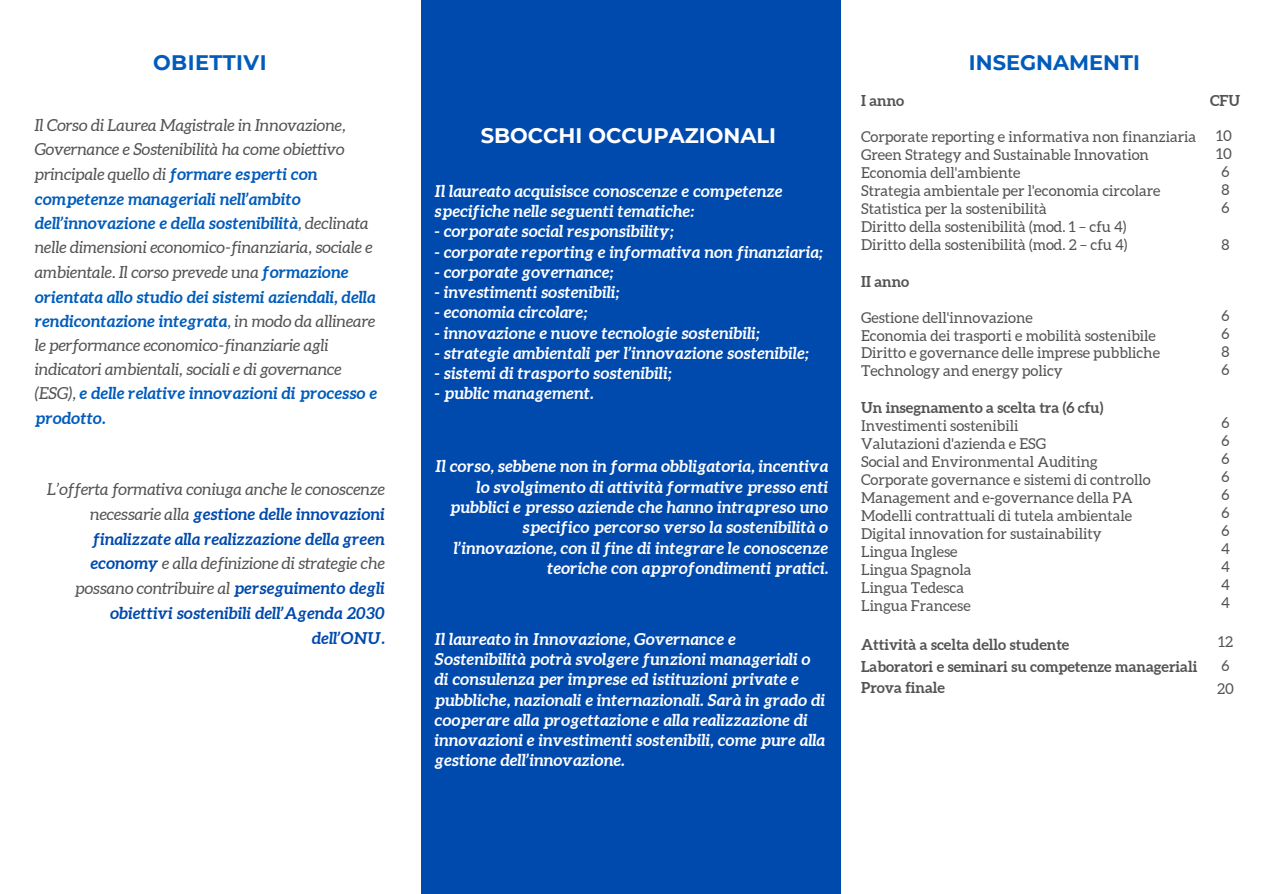
<style>
.page{position:relative;width:1263px;height:894px;background:#fff}
.page>*{position:absolute;margin:0;border:0;box-sizing:border-box;transform-origin:0 0}
.t1{font:700 21px "Montserrat";color:#fff}
.t2{font:700 21px "Montserrat";color:#005cbc}
.t3{font:700 21px "Montserrat";letter-spacing:.02em;color:#005cbc}
.t4{font:italic 700 16.5px/20.2px "Aleo";color:#fff}
.t5{font:italic 16.5px/24.3px "Aleo";color:#545253}
.t6{font:italic 700 16.5px/24.8px "Aleo";color:#004aad;text-align:right}
.t7{font:15px/18px "Aleo";color:#545253}
.t8{font:700 15px "Aleo";color:#545253}
.s1{font-weight:700;color:#005cbc}
.s2{font-weight:400;color:#545253}
</style>
<div class="page">
<div style="left:421px;top:0;width:420px;height:893px;background:#004aad"></div>
<p class="t3" style="left:153px;top:50px;width:115px">OBIETTIVI</p>
<p class="t5" style="left:35px;top:113px;width:344px">Il Corso di Laurea Magistrale in Innovazione, Governance e Sostenibilità ha come obiettivo principale quello di <span class="s1">formare esperti con competenze manageriali nell’ambito dell’innovazione e della sostenibilità</span>, declinata nelle dimensioni economico-finanziaria, sociale e ambientale. Il corso prevede una <span class="s1">formazione orientata allo studio dei sistemi aziendali, della rendicontazione integrata</span>, in modo da allineare le performance economico-finanziarie agli indicatori ambientali, sociali e di governance (ESG), <span class="s1">e delle relative innovazioni di processo e prodotto.</span></p>
<p class="t6" style="left:47px;top:476px;width:339px"><span class="s2">L’offerta formativa coniuga anche le conoscenze necessarie alla</span> gestione delle innovazioni finalizzate alla realizzazione della green economy <span class="s2">e alla definizione di strategie che possano contribuire al</span> perseguimento degli obiettivi sostenibili dell’Agenda 2030 dell’ONU.</p>
<p class="t1" style="left:481px;top:123px;width:297px">SBOCCHI OCCUPAZIONALI</p>
<p class="t4" style="left:434px;top:180px;width:349px">Il laureato acquisisce conoscenze e competenze specifiche nelle seguenti tematiche:</p>
<p class="t4" style="left:434px;top:221px;width:241px">- corporate social responsibility;</p>
<p class="t4" style="left:434px;top:241px;width:390px">- corporate reporting e informativa non finanziaria;</p>
<p class="t4" style="left:434px;top:261px;width:181px">- corporate governance;</p>
<p class="t4" style="left:434px;top:282px;width:187px">- investimenti sostenibili;</p>
<p class="t4" style="left:434px;top:302px;width:155px">- economia circolare;</p>
<p class="t4" style="left:434px;top:322px;width:327px">- innovazione e nuove tecnologie sostenibili;</p>
<p class="t4" style="left:434px;top:342px;width:376px">- strategie ambientali per l’innovazione sostenibile;</p>
<p class="t4" style="left:434px;top:363px;width:239px">- sistemi di trasporto sostenibili;</p>
<p class="t4" style="left:434px;top:383px;width:160px">- public management.</p>
<p class="t4" style="left:435px;top:456px;width:395px;text-align:right">Il corso, sebbene non in forma obbligatoria, incentiva lo svolgimento di attività formative presso enti pubblici e presso aziende che hanno intrapreso uno specifico percorso verso la sostenibilità o l’innovazione, con il fine di integrare le conoscenze teoriche con approfondimenti pratici.</p>
<p class="t4" style="left:434px;top:628px;width:392px">Il laureato in Innovazione, Governance e Sostenibilità potrà svolgere funzioni manageriali o di consulenza per imprese ed istituzioni private e pubbliche, nazionali e internazionali. Sarà in grado di cooperare alla progettazione e alla realizzazione di innovazioni e investimenti sostenibili, come pure alla gestione dell’innovazione.</p>
<p class="t2" style="left:969px;top:50px;width:172px">INSEGNAMENTI</p>
<p class="t8" style="left:861px;top:92px;width:45px">I anno</p>
<p class="t8" style="left:1210px;top:92px;width:32px">CFU</p>
<p class="t7" style="left:861px;top:127px;width:336px">Corporate reporting e informativa non finanziaria<br>Green Strategy and Sustainable Innovation</p>
<p class="t7" style="left:861px;top:163px;width:161px">Economia dell'ambiente</p>
<p class="t7" style="left:861px;top:181px;width:301px">Strategia ambientale per l'economia circolare</p>
<p class="t7" style="left:861px;top:199px;width:187px">Statistica per la sostenibilità</p>
<p class="t7" style="left:861px;top:217px;width:267px">Diritto della sostenibilità (mod. 1 – cfu 4)</p>
<p class="t7" style="left:861px;top:235px;width:268px">Diritto della sostenibilità (mod. 2 – cfu 4)</p>
<p class="t8" style="left:861px;top:272px;width:50px">II anno</p>
<p class="t7" style="left:861px;top:308px;width:173px">Gestione dell'innovazione</p>
<p class="t7" style="left:861px;top:326px;width:296px">Economia dei trasporti e mobilità sostenibile</p>
<p class="t7" style="left:861px;top:344px;width:300px">Diritto e governance delle imprese pubbliche</p>
<p class="t7" style="left:861px;top:362px;width:203px">Technology and energy policy</p>
<p class="t8" style="left:861px;top:399px;width:244px">Un insegnamento a scelta tra (6 cfu)</p>
<p class="t7" style="left:861px;top:417px;width:159px">Investimenti sostenibili</p>
<p class="t7" style="left:861px;top:435px;width:186px">Valutazioni d'azienda e ESG</p>
<p class="t7" style="left:861px;top:453px;width:238px">Social and Environmental Auditing</p>
<p class="t7" style="left:861px;top:470px;width:291px">Corporate governance e sistemi di controllo</p>
<p class="t7" style="left:861px;top:488px;width:273px">Management and e-governance della PA</p>
<p class="t7" style="left:861px;top:506px;width:273px">Modelli contrattuali di tutela ambientale</p>
<p class="t7" style="left:861px;top:524px;width:242px">Digital innovation for sustainability</p>
<p class="t7" style="left:861px;top:542px;width:98px">Lingua Inglese</p>
<p class="t7" style="left:861px;top:560px;width:112px">Lingua Spagnola</p>
<p class="t7" style="left:861px;top:578px;width:104px">Lingua Tedesca</p>
<p class="t7" style="left:861px;top:596px;width:111px">Lingua Francese</p>
<p class="t8" style="left:861px;top:636px;width:210px">Attività a scelta dello studente</p>
<p class="t8" style="left:861px;top:657px;width:338px">Laboratori e seminari su competenze manageriali</p>
<p class="t8" style="left:861px;top:678px;width:85px">Prova finale</p>
<p class="t7" style="left:1216px;top:127px;width:17px">10</p>
<p class="t7" style="left:1216px;top:145px;width:17px">10</p>
<p class="t7" style="left:1221px;top:163px;width:10px">6</p>
<p class="t7" style="left:1221px;top:181px;width:10px">8</p>
<p class="t7" style="left:1221px;top:199px;width:10px">6</p>
<p class="t7" style="left:1221px;top:236px;width:10px">8</p>
<p class="t7" style="left:1221px;top:307px;width:10px">6</p>
<p class="t7" style="left:1221px;top:343px;width:10px">8</p>
<p class="t7" style="left:1221px;top:361px;width:10px">6</p>
<p class="t7" style="left:1221px;top:325px;width:10px">6</p>
<p class="t7" style="left:1221px;top:413px;width:10px">6</p>
<p class="t7" style="left:1221px;top:431px;width:10px">6</p>
<p class="t7" style="left:1221px;top:449px;width:10px">6</p>
<p class="t7" style="left:1221px;top:467px;width:10px">6</p>
<p class="t7" style="left:1221px;top:503px;width:10px">6</p>
<p class="t7" style="left:1221px;top:485px;width:10px">6</p>
<p class="t7" style="left:1221px;top:521px;width:10px">6</p>
<p class="t7" style="left:1221px;top:539px;width:10px">4</p>
<p class="t7" style="left:1221px;top:557px;width:10px">4</p>
<p class="t7" style="left:1221px;top:575px;width:10px">4</p>
<p class="t7" style="left:1221px;top:593px;width:10px">4</p>
<p class="t7" style="left:1218px;top:632px;width:16px">12</p>
<p class="t7" style="left:1221px;top:656px;width:10px">6</p>
<p class="t7" style="left:1217px;top:679px;width:18px">20</p>
</div>
